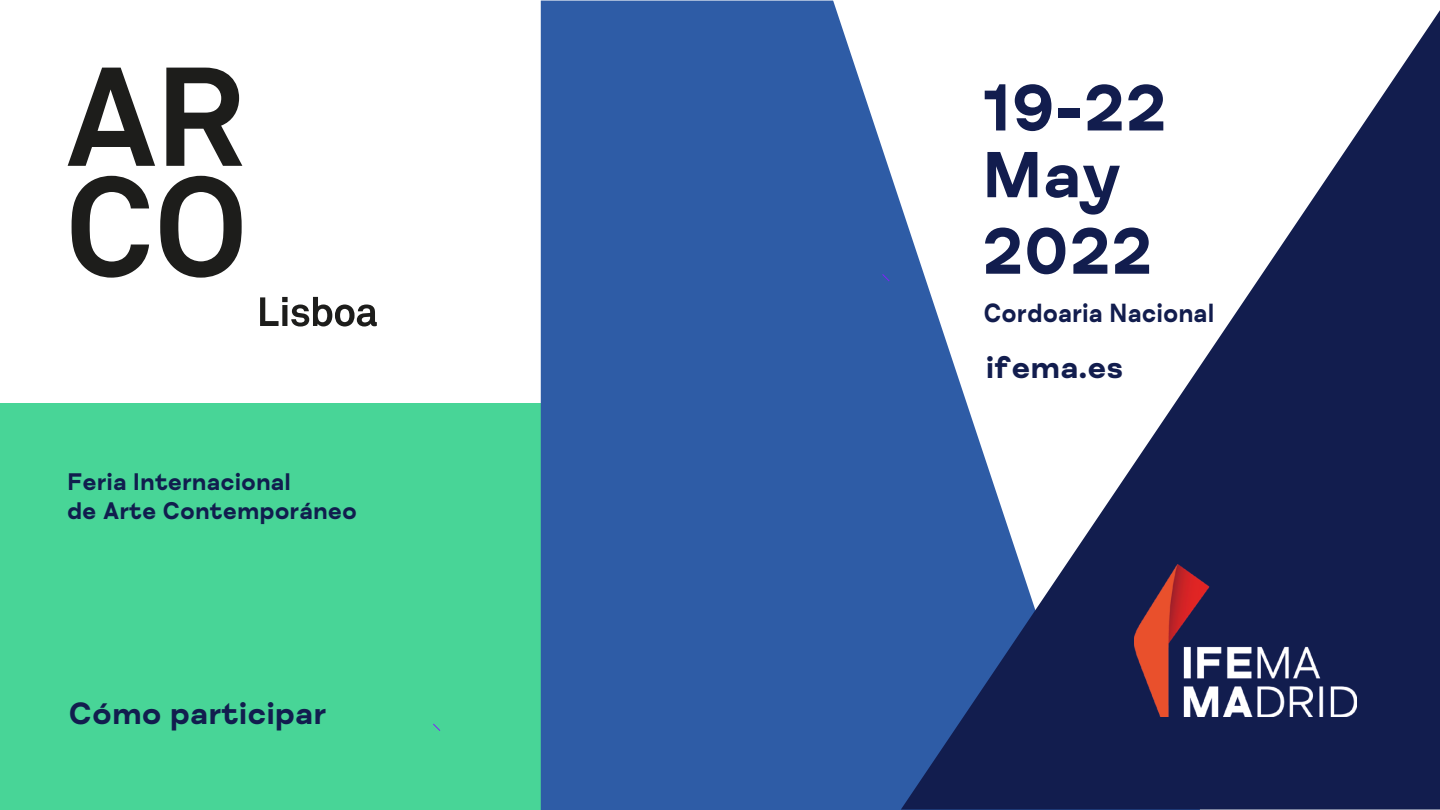
<style>
.page{position:relative;width:1440px;height:810px;background:#fff}
.page>*{position:absolute;margin:0;border:0;box-sizing:border-box;transform-origin:0 0}
.t1{font:700 66.75px/66.8px "FS Meridian";color:#121d4e}
.t2{font:700 31.5px "FS Meridian";color:#121d4e}
.t3{font:700 27px "FS Meridian";color:#121d4e;scale:.9 1}
.t4{font:700 24.67px/28.3px "FS Meridian";color:#111d4e;scale:.96 1}
</style>
<div class="page">
<div style="left:0;top:404px;width:541px;height:406px;background:#48d597"></div>
<div style="left:541px;top:1px;width:360px;height:809px;background:#2e5ca6"></div>
<svg style="left:433px;top:723px;width:8px;height:8px"></svg>
<svg style="left:833px;top:0;width:68px;height:612px;fill:#2e5ca6"></svg>
<svg style="left:901px;top:10px;width:539px;height:800px"></svg>
<img style="left:1134px;top:564px;width:223px;height:153px">
<svg style="left:72px;top:176px;width:77px;height:102px"></svg>
<svg style="left:160px;top:176px;width:82px;height:102px"></svg>
<svg style="left:68px;top:68px;width:87px;height:98px"></svg>
<svg style="left:166px;top:68px;width:76px;height:98px"></svg>
<svg style="left:260px;top:297px;width:117px;height:30px"></svg>
<p class="t4" style="left:67px;top:468px;width:304px">Feria Internacional<br>de Arte Contemporáneo</p>
<p class="t2" style="left:69px;top:694px;width:259px">Cómo participar</p>
<h1 class="t1" style="left:982px;top:76px;width:186px">19-22<br>May</h1>
<h1 class="t1" style="left:982px;top:219px;width:172px">2022</h1>
<p class="t3" style="left:983px;top:296px;width:258px">Cordoaria Nacional</p>
<p class="t2" style="left:986px;top:348px;width:139px">ifema.es</p>
</div>
